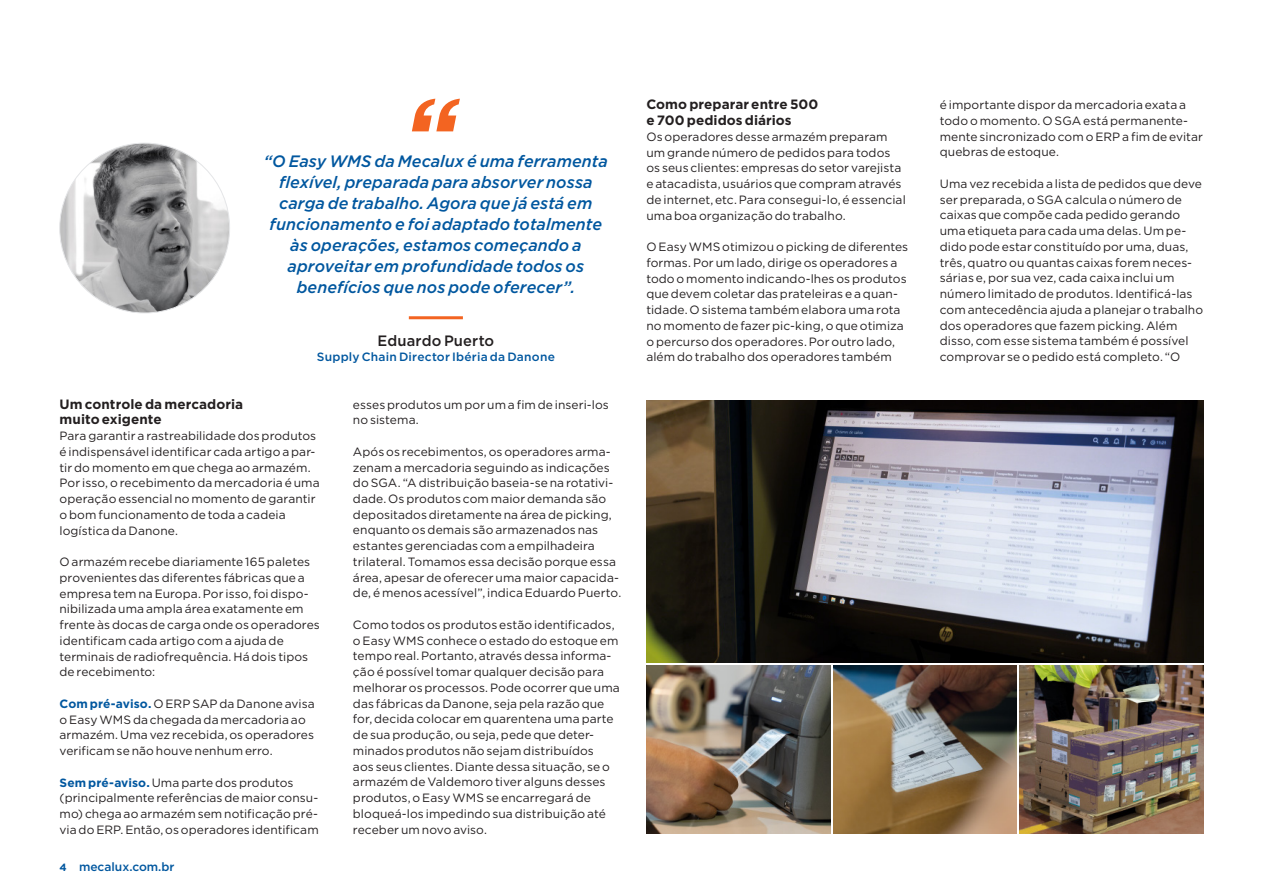
<style>
.page{position:relative;width:1263px;height:893px;background:#fff}
.page>*{position:absolute;margin:0;border:0;box-sizing:border-box;transform-origin:0 0}
.t1{font:italic 500 16.5px/21px "Gotham";letter-spacing:.005em;color:#01579f;text-align:center}
.t2{font:500 15px "Gotham";letter-spacing:.01em;color:#231f20}
.t3{font:700 13.5px/15.8px "Gotham";letter-spacing:.005em;color:#231f20}
.t4{font:12px/15.8px "Gotham";letter-spacing:.005em;color:#231f20}
.t5{font:500 12px "Gotham";letter-spacing:.015em;color:#01579f}
.s1{font-weight:700;color:#01579f}
.s2{font-weight:700;font-size:10.5px}
</style>
<div class="page">
<hr style="left:409px;top:316px;width:54px;height:3px;background:#f36421">
<svg style="left:412px;top:99px;width:48px;height:32px"></svg>
<img style="left:60px;top:143px;width:170px;height:170px;border-radius:84px">
<img style="left:646px;top:400px;width:557px;height:263px">
<img style="left:646px;top:666px;width:184px;height:167px">
<img style="left:1020px;top:666px;width:183px;height:167px">
<img style="left:833px;top:666px;width:184px;height:167px">
<p class="t1" style="left:264px;top:151px;width:346px">“O Easy WMS da Mecalux é uma ferramenta flexível, preparada para absorver nossa carga de trabalho. Agora que já está em funcionamento e foi adaptado totalmente às operações, estamos começando a aproveitar em profundidade todos os benefícios que nos pode oferecer”.</p>
<p class="t2" style="left:377px;top:330px;width:118px">Eduardo Puerto</p>
<p class="t5" style="left:317px;top:349px;width:240px">Supply Chain Director Ibéria da Danone</p>
<p class="t3" style="left:60px;top:396px;width:185px">Um controle da mercadoria muito exigente</p>
<p class="t4" style="left:60px;top:428px;width:262px">Para garantir a rastreabilidade dos produtos é indispensável identificar cada artigo a par&shy;tir do momento em que chega ao armazém.<br>Por isso, o recebimento da mercadoria é uma operação essencial no momento de garantir o bom funcionamento de toda a cadeia logística da Danone.</p>
<p class="t4" style="left:60px;top:554px;width:262px">O armazém recebe diariamente 165 paletes provenientes das diferentes fábricas que a empresa tem na Europa. Por isso, foi dispo&shy;nibilizada uma ampla área exatamente em frente às docas de carga onde os operadores identificam cada artigo com a ajuda de terminais de radiofrequência. Há dois tipos de recebimento:</p>
<p class="t4" style="left:60px;top:695px;width:257px"><span class="s1">Com pré-aviso.</span> O ERP SAP da Danone avisa o Easy WMS da chegada da mercadoria ao armazém. Uma vez recebida, os operadores verificam se não houve nenhum erro.</p>
<p class="t4" style="left:60px;top:774px;width:261px"><span class="s1">Sem pré-aviso.</span> Uma parte dos produtos (principalmente referências de maior consu&shy;mo) chega ao armazém sem notificação pré&shy;via do ERP. Então, os operadores identificam</p>
<p class="t5" style="left:60px;top:859px;width:117px"><span class="s2">4</span> mecalux.com.br</p>
<p class="t4" style="left:353px;top:396px;width:257px">esses produtos um por um a fim de inseri-los no sistema.</p>
<p class="t4" style="left:353px;top:443px;width:270px">Após os recebimentos, os operadores arma&shy;zenam a mercadoria seguindo as indicações do SGA. “A distribuição baseia-se na rotativi&shy;dade. Os produtos com maior demanda são depositados diretamente na área de picking, enquanto os demais são armazenados nas estantes gerenciadas com a empilhadeira trilateral. Tomamos essa decisão porque essa área, apesar de oferecer uma maior capacida&shy;de, é menos acessível”, indica Eduardo Puerto.</p>
<p class="t4" style="left:353px;top:617px;width:268px">Como todos os produtos estão identificados, o Easy WMS conhece o estado do estoque em tempo real. Portanto, através dessa informa&shy;ção é possível tomar qualquer decisão para melhorar os processos. Pode ocorrer que uma das fábricas da Danone, seja pela razão que for, decida colocar em quarentena uma parte de sua produção, ou seja, pede que deter&shy;minados produtos não sejam distribuídos<br>aos seus clientes. Diante dessa situação, se o armazém de Valdemoro tiver alguns desses produtos, o Easy WMS se encarregará de bloqueá-los impedindo sua distribuição até receber um novo aviso.</p>
<p class="t3" style="left:646px;top:97px;width:174px">Como preparar entre 500 e 700 pedidos diários</p>
<p class="t4" style="left:646px;top:128px;width:261px">Os operadores desse armazém preparam um grande número de pedidos para todos os seus clientes: empresas do setor varejista e atacadista, usuários que compram através de internet, etc. Para consegui-lo, é essencial uma boa organização do trabalho.</p>
<p class="t4" style="left:646px;top:239px;width:263px">O Easy WMS otimizou o picking de diferentes formas. Por um lado, dirige os operadores a todo o momento indicando-lhes os produtos que devem coletar das prateleiras e a quan&shy;tidade. O sistema também elabora uma rota no momento de fazer pic-king, o que otimiza o percurso dos operadores. Por outro lado, além do trabalho dos operadores também</p>
<p class="t4" style="left:940px;top:97px;width:265px">é importante dispor da mercadoria exata a todo o momento. O SGA está permanente&shy;mente sincronizado com o ERP a fim de evitar quebras de estoque.</p>
<p class="t4" style="left:940px;top:175px;width:265px">Uma vez recebida a lista de pedidos que deve ser preparada, o SGA calcula o número de caixas que compõe cada pedido gerando uma etiqueta para cada uma delas. Um pe&shy;dido pode estar constituído por uma, duas, três, quatro ou quantas caixas forem neces&shy;sárias e, por sua vez, cada caixa inclui um número limitado de produtos. Identificá-las com antecedência ajuda a planejar o trabalho dos operadores que fazem picking. Além disso, com esse sistema também é possível comprovar se o pedido está completo. “O</p>
</div>
